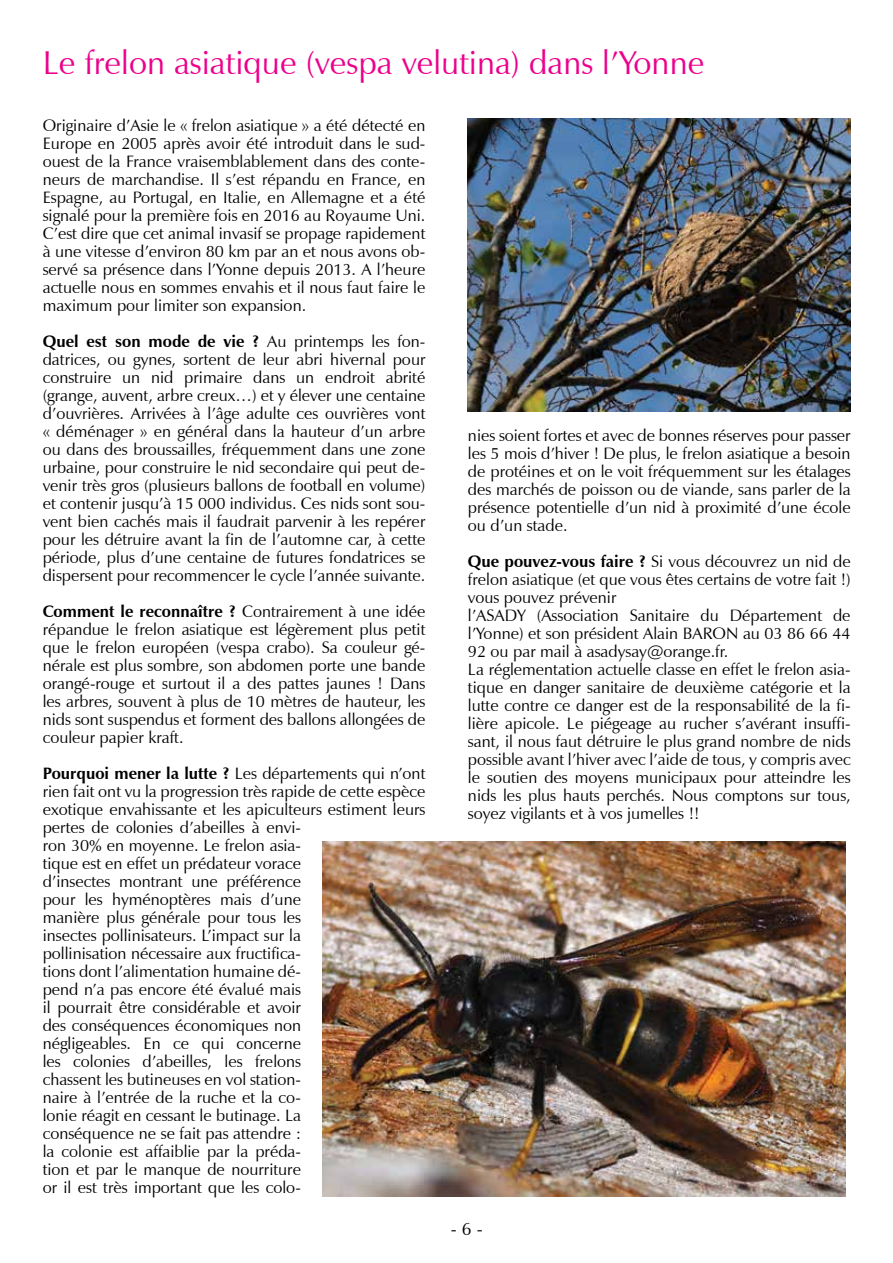
<style>
.page{position:relative;width:893px;height:1263px;background:#fff}
.page>*{position:absolute;margin:0;border:0;box-sizing:border-box;transform-origin:0 0}
.t1{font:33px "Zapf Humanist 601 BT";color:#ec008c}
.t2{font:18px "Zapf Humanist 601 BT";color:#000}
.t3{font:16.5px/18px "Zapf Humanist 601 BT";color:#000;text-align:justify}
.s1{font-weight:700}
</style>
<div class="page">
<img style="left:322px;top:841px;width:524px;height:355px">
<img style="left:468px;top:118px;width:383px;height:294px">
<h1 class="t1" style="left:43px;top:42px;width:663px">Le frelon asiatique (vespa velutina) dans l’Yonne</h1>
<p class="t3" style="left:43px;top:116px;width:384px">Originaire d’Asie le « frelon asiatique » a été détecté en Europe en 2005 après avoir été introduit dans le sud&shy;ouest de la France vraisemblablement dans des conte&shy;neurs de marchandise. Il s’est répandu en France, en Espagne, au Portugal, en Italie, en Allemagne et a été signalé pour la première fois en 2016 au Royaume Uni.<br>C’est dire que cet animal invasif se propage rapidement à une vitesse d’environ 80 km par an et nous avons ob&shy;servé sa présence dans l’Yonne depuis 2013. A l’heure actuelle nous en sommes envahis et il nous faut faire le maximum pour limiter son expansion.</p>
<p class="t3" style="left:43px;top:332px;width:384px"><span class="s1">Quel est son mode de vie ?</span> Au printemps les fon&shy;datrices, ou gynes, sortent de leur abri hivernal pour construire un nid primaire dans un endroit abrité (grange, auvent, arbre creux…) et y élever une centaine d’ouvrières. Arrivées à l’âge adulte ces ouvrières vont « déménager » en général dans la hauteur d’un arbre ou dans des broussailles, fréquemment dans une zone urbaine, pour construire le nid secondaire qui peut de&shy;venir très gros (plusieurs ballons de football en volume) et contenir jusqu’à 15 000 individus. Ces nids sont sou&shy;vent bien cachés mais il faudrait parvenir à les repérer pour les détruire avant la fin de l’automne car, à cette période, plus d’une centaine de futures fondatrices se dispersent pour recommencer le cycle l’année suivante.</p>
<p class="t3" style="left:43px;top:602px;width:384px"><span class="s1">Comment le reconnaître ?</span> Contrairement à une idée répandue le frelon asiatique est légèrement plus petit que le frelon européen (vespa crabo). Sa couleur gé&shy;nérale est plus sombre, son abdomen porte une bande orangé-rouge et surtout il a des pattes jaunes ! Dans les arbres, souvent à plus de 10 mètres de hauteur, les nids sont suspendus et forment des ballons allongées de couleur papier kraft.</p>
<p class="t3" style="left:43px;top:764px;width:384px;text-align:left"><span class="s1">Pourquoi mener la lutte ?</span> Les départements qui n’ont rien fait ont vu la progression très rapide de cette espèce exotique envahissante et les apiculteurs estiment leurs pertes de colonies d’abeilles à envi-<br>ron 30% en moyenne. Le frelon asia-<br>tique est en effet un prédateur vorace<br>d’insectes montrant une préférence<br>pour les hyménoptères mais d’une<br>manière plus générale pour tous les<br>insectes pollinisateurs. L’impact sur la<br>pollinisation nécessaire aux fructifica-<br>tions dont l’alimentation humaine dé-<br>pend n’a pas encore été évalué mais<br>il pourrait être considérable et avoir<br>des conséquences économiques non<br>négligeables. En ce qui concerne<br>les colonies d’abeilles, les frelons<br>chassent les butineuses en vol station-<br>naire à l’entrée de la ruche et la co-<br>lonie réagit en cessant le butinage. La<br>conséquence ne se fait pas attendre :<br>la colonie est affaiblie par la préda-<br>tion et par le manque de nourriture<br>or il est très important que les colo-</p>
<p class="t3" style="left:468px;top:427px;width:384px">nies soient fortes et avec de bonnes réserves pour passer les 5 mois d’hiver ! De plus, le frelon asiatique a besoin de protéines et on le voit fréquemment sur les étalages des marchés de poisson ou de viande, sans parler de la présence potentielle d’un nid à proximité d’une école ou d’un stade.</p>
<p class="t3" style="left:468px;top:553px;width:384px;text-align:left"><span class="s1">Que pouvez-vous faire ?</span> Si vous découvrez un nid de frelon asiatique (et que vous êtes certains de votre fait !) vous pouvez prévenir<br>l’ASADY (Association Sanitaire du Département de l’Yonne) et son président Alain BARON au 03 86 66 44<br>92 ou par mail à asadysay@orange.fr.<br>La réglementation actuelle classe en effet le frelon asia&shy;tique en danger sanitaire de deuxième catégorie et la lutte contre ce danger est de la responsabilité de la fi&shy;lière apicole. Le piégeage au rucher s’avérant insuffi&shy;sant, il nous faut détruire le plus grand nombre de nids possible avant l’hiver avec l’aide de tous, y compris avec le soutien des moyens municipaux pour atteindre les nids les plus hauts perchés. Nous comptons sur tous, soyez vigilants et à vos jumelles !!</p>
<p class="t2" style="left:451px;top:1218px;width:33px">- 6 -</p>
</div>
